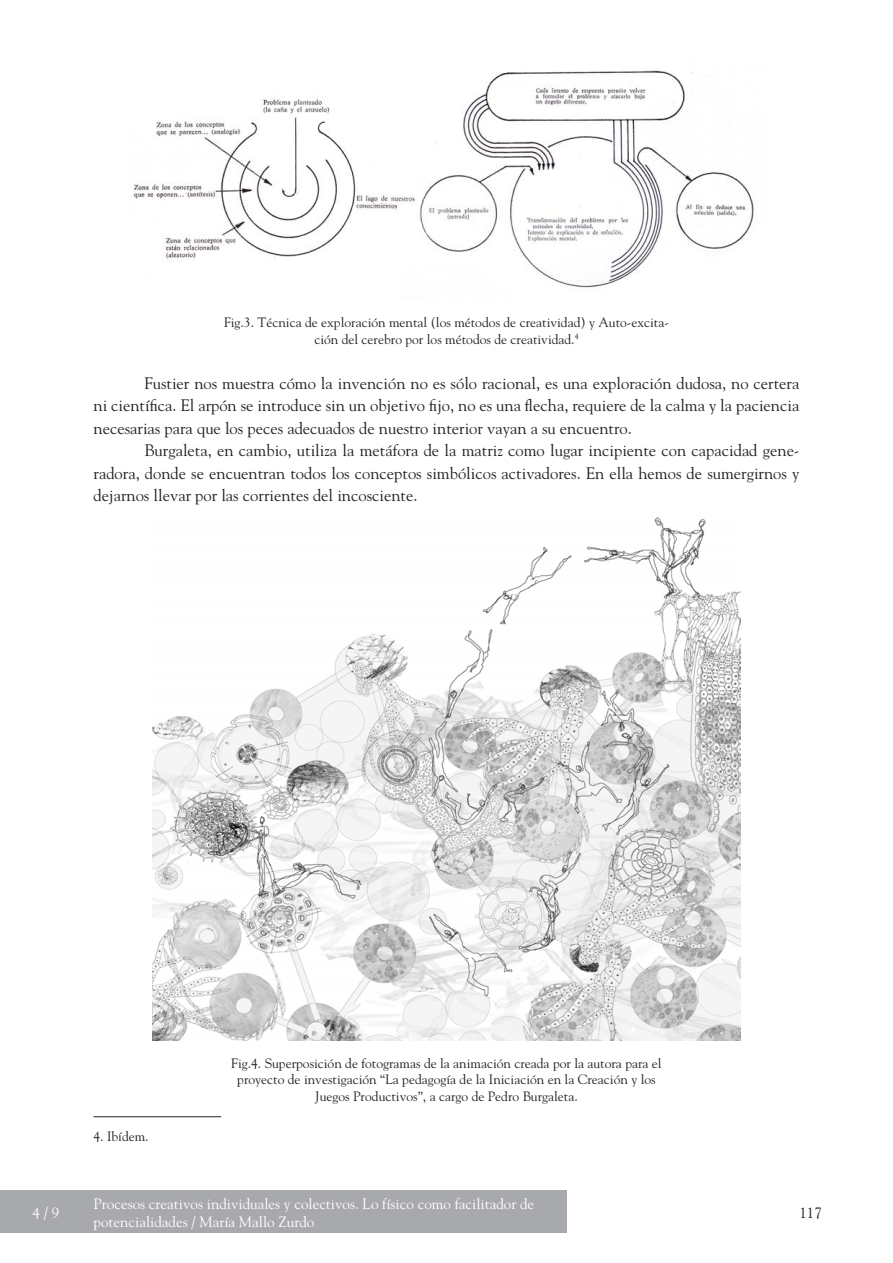
<style>
.page{position:relative;width:893px;height:1263px;background:#fff}
.page>*{position:absolute;margin:0;border:0;box-sizing:border-box;transform-origin:0 0}
.Base{font:16.5px/22.5px "Goudy";color:#231f20;text-align:justify}
.Base-2{font:15px/18px "Goudy";color:#fff}
.Base-3{font:15px "Goudy";color:#231f20}
.Pie_de_foto{font:13.5px/16.2px "Goudy";color:#231f20;text-align:center}
.Nota_pié_de_página{font:13.5px "Goudy";color:#231f20}
</style>
<div class="page">
<div style="left:0;top:1191px;width:567px;height:42px;background:#a8a9ad"></div>
<hr style="left:94px;top:1116px;width:127px;height:1px;background:#231f20">
<img style="left:133px;top:70px;width:622px;height:218px">
<img style="left:152px;top:517px;width:589px;height:523px">
<p class="Pie_de_foto" style="left:224px;top:314px;width:446px">Fig.3. Técnica de exploración mental (los métodos de creatividad) y Auto-excita&shy;ción del cerebro por los métodos de creatividad.<sup>4</sup></p>
<p class="Base" style="left:94px;top:371px;width:707px;text-indent:51px">Fustier nos muestra cómo la invención no es sólo racional, es una exploración dudosa, no certera ni científica. El arpón se introduce sin un objetivo fijo, no es una flecha, requiere de la calma y la paciencia necesarias para que los peces adecuados de nuestro interior vayan a su encuentro.</p>
<p class="Base" style="left:94px;top:439px;width:707px;text-indent:51px">Burgaleta, en cambio, utiliza la metáfora de la matriz como lugar incipiente con capacidad gene&shy;radora, donde se encuentran todos los conceptos simbólicos activadores. En ella hemos de sumergirnos y dejarnos llevar por las corrientes del incosciente.</p>
<p class="Nota_pié_de_página" style="left:94px;top:1128px;width:57px">4. Ibídem.</p>
<p class="Pie_de_foto" style="left:231px;top:1055px;width:432px">Fig.4. Superposición de fotogramas de la animación creada por la autora para el proyecto de investigación “La pedagogía de la Iniciación en la Creación y los<br>Juegos Productivos”, a cargo de Pedro Burgaleta.</p>
<p class="Base-2" style="left:94px;top:1194px;width:442px">Procesos creativos individuales y colectivos. Lo físico como facilitador de potencialidades / María Mallo Zurdo</p>
<p class="Base-2" style="left:33px;top:1203px;width:28px">4 / 9</p>
<p class="Base-3" style="left:799px;top:1203px;width:24px">117</p>
</div>
